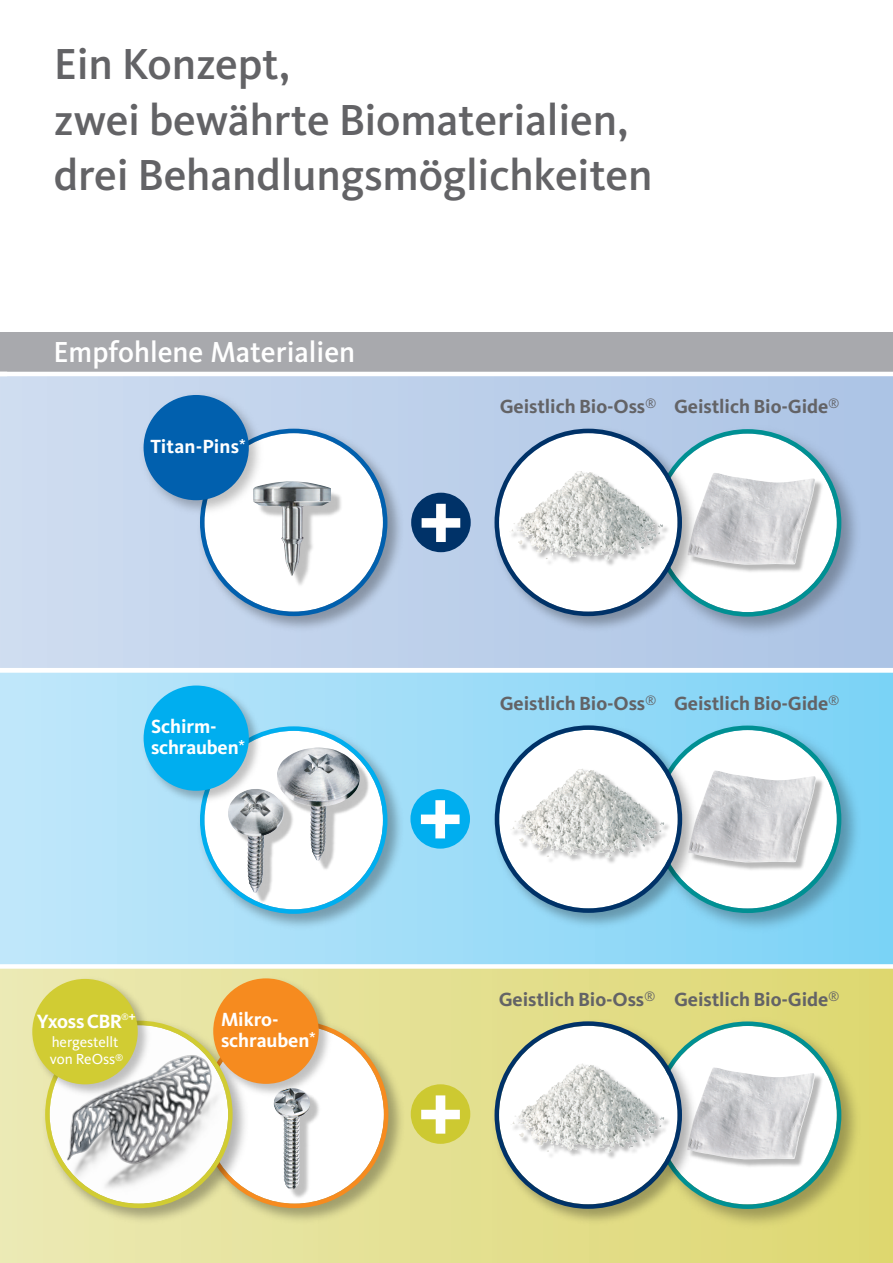
<style>
.page{position:relative;width:893px;height:1263px;background:#fff}
.page>*{position:absolute;margin:0;border:0;box-sizing:border-box;transform-origin:0 0}
.t1{font:500 45px/55.5px "Kievit Pro";letter-spacing:-.005em;color:#636366}
.t2{font:500 30px "Kievit Pro";color:#fff}
.t3{font:700 19.95px "Kievit Pro";letter-spacing:-.03em;color:#fff}
.t4{font:700 19.8px "Kievit Pro";letter-spacing:-.005em;color:#636366}
.t5{font:700 19.8px/21px "Kievit Pro";letter-spacing:-.005em;color:#fff}
.t6{font:15px/17.5px "Kievit Pro";letter-spacing:-.005em;color:#fff}
.t7{font:700 12.3px "Kievit OT";color:#fff}
</style>
<div class="page">
<div style="left:0;top:670px;width:893px;height:297px;background:linear-gradient(to right,#c2e7fa,#7ed3f6)"></div>
<div style="left:0;top:374px;width:893px;height:296px;background:linear-gradient(to right,#cfddf0,#acc4e5)"></div>
<div style="left:0;top:967px;width:893px;height:296px;background:linear-gradient(to right,#ebe9b4,#ddd770)"></div>
<div style="left:0;top:964px;width:893px;height:5px;background:#fff"></div>
<div style="left:0;top:332px;width:893px;height:42px;background:#a8a9ad"></div>
<hr style="left:0;top:372px;width:893px;height:4px;background:#fff">
<hr style="left:0;top:668px;width:893px;height:4px;background:#fff">
<img style="left:647px;top:422px;width:218px;height:218px">
<img style="left:195px;top:423px;width:212px;height:213px">
<svg style="left:200px;top:429px;width:187px;height:187px"></svg>
<img style="left:195px;top:721px;width:212px;height:212px">
<svg style="left:266px;top:726px;width:121px;height:188px"></svg>
<img style="left:252px;top:1015px;width:156px;height:213px">
<img style="left:40px;top:1015px;width:212px;height:213px">
<svg style="left:45px;top:1021px;width:343px;height:187px"></svg>
<img style="left:137px;top:388px;width:131px;height:131px">
<div style="left:144px;top:395px;width:105px;height:105px;background:#0160ae;border-radius:50%"></div>
<img style="left:27px;top:974px;width:127px;height:126px">
<div style="left:32px;top:979px;width:106px;height:105px;background:#d1cc33;border-radius:50%"></div>
<img style="left:139px;top:681px;width:127px;height:126px">
<div style="left:144px;top:685px;width:105px;height:106px;background:#00aeef;border-radius:50%"></div>
<img style="left:245px;top:473px;width:118px;height:136px">
<img style="left:253px;top:481px;width:78px;height:95px">
<img style="left:247px;top:734px;width:133px;height:147px">
<img style="left:277px;top:747px;width:83px;height:114px">
<img style="left:197px;top:786px;width:123px;height:129px">
<img style="left:228px;top:788px;width:56px;height:105px">
<img style="left:209px;top:974px;width:126px;height:126px">
<div style="left:213px;top:978px;width:106px;height:106px;background:#f68b1f;border-radius:50%"></div>
<img style="left:841px;top:455px;width:11px;height:143px">
<img style="left:489px;top:423px;width:213px;height:213px">
<svg style="left:495px;top:429px;width:346px;height:188px"></svg>
<img style="left:496px;top:458px;width:197px;height:140px">
<img style="left:602px;top:476px;width:54px;height:76px">
<img style="left:647px;top:719px;width:218px;height:218px">
<img style="left:841px;top:753px;width:11px;height:143px">
<img style="left:489px;top:720px;width:213px;height:212px">
<svg style="left:495px;top:725px;width:346px;height:188px"></svg>
<img style="left:502px;top:756px;width:191px;height:139px">
<img style="left:603px;top:774px;width:54px;height:75px">
<img style="left:647px;top:1015px;width:218px;height:218px">
<img style="left:841px;top:1050px;width:10px;height:143px">
<img style="left:489px;top:1016px;width:213px;height:212px">
<svg style="left:495px;top:1021px;width:346px;height:188px"></svg>
<img style="left:494px;top:1051px;width:198px;height:139px">
<img style="left:603px;top:1069px;width:54px;height:75px">
<img style="left:64px;top:1054px;width:158px;height:118px">
<div style="left:411px;top:493px;width:60px;height:59px;background:#003268;border-radius:50%"></div>
<svg style="left:422px;top:504px;width:38px;height:38px"></svg>
<div style="left:410px;top:789px;width:60px;height:60px;background:#00aeef;border-radius:50%"></div>
<svg style="left:421px;top:800px;width:39px;height:38px"></svg>
<div style="left:411px;top:1084px;width:59px;height:60px;background:#cdc931;border-radius:50%"></div>
<svg style="left:421px;top:1095px;width:39px;height:39px"></svg>
<img style="left:259px;top:1080px;width:89px;height:157px">
<img style="left:273px;top:1087px;width:37px;height:102px">
<h1 class="t1" style="left:54px;top:40px;width:600px">Ein Konzept,<br>zwei bewährte Biomaterialien, drei Behandlungsmöglichkeiten</h1>
<h2 class="t2" style="left:54px;top:340px;width:303px">Empfohlene Materialien</h2>
<p class="t5" style="left:150px;top:438px;width:97px">Titan-Pins<sup>*</sup></p>
<p class="t5" style="left:151px;top:718px;width:96px">Schirm&shy;schrauben<sup>*</sup></p>
<p class="t3" style="left:37px;top:1014px;width:93px">YxossCBR<sup>®</sup></p>
<p class="t6" style="left:50px;top:1034px;width:75px">hergestellt von ReOss<sup>®</sup></p>
<p class="t7" style="left:129px;top:1011px;width:8px">+</p>
<p class="t5" style="left:221px;top:1010px;width:96px">Mikro&shy;schrauben<sup>*</sup></p>
<p class="t4" style="left:500px;top:399px;width:341px">Geistlich Bio-Oss<sup>®</sup> Geistlich Bio-Gide<sup>®</sup></p>
<p class="t4" style="left:500px;top:696px;width:158px">Geistlich Bio-Oss<sup>®</sup></p>
<p class="t4" style="left:674px;top:696px;width:167px">Geistlich Bio-Gide<sup>®</sup></p>
<p class="t4" style="left:499px;top:991px;width:342px">Geistlich Bio-Oss<sup>®</sup> Geistlich Bio-Gide<sup>®</sup></p>
</div>
